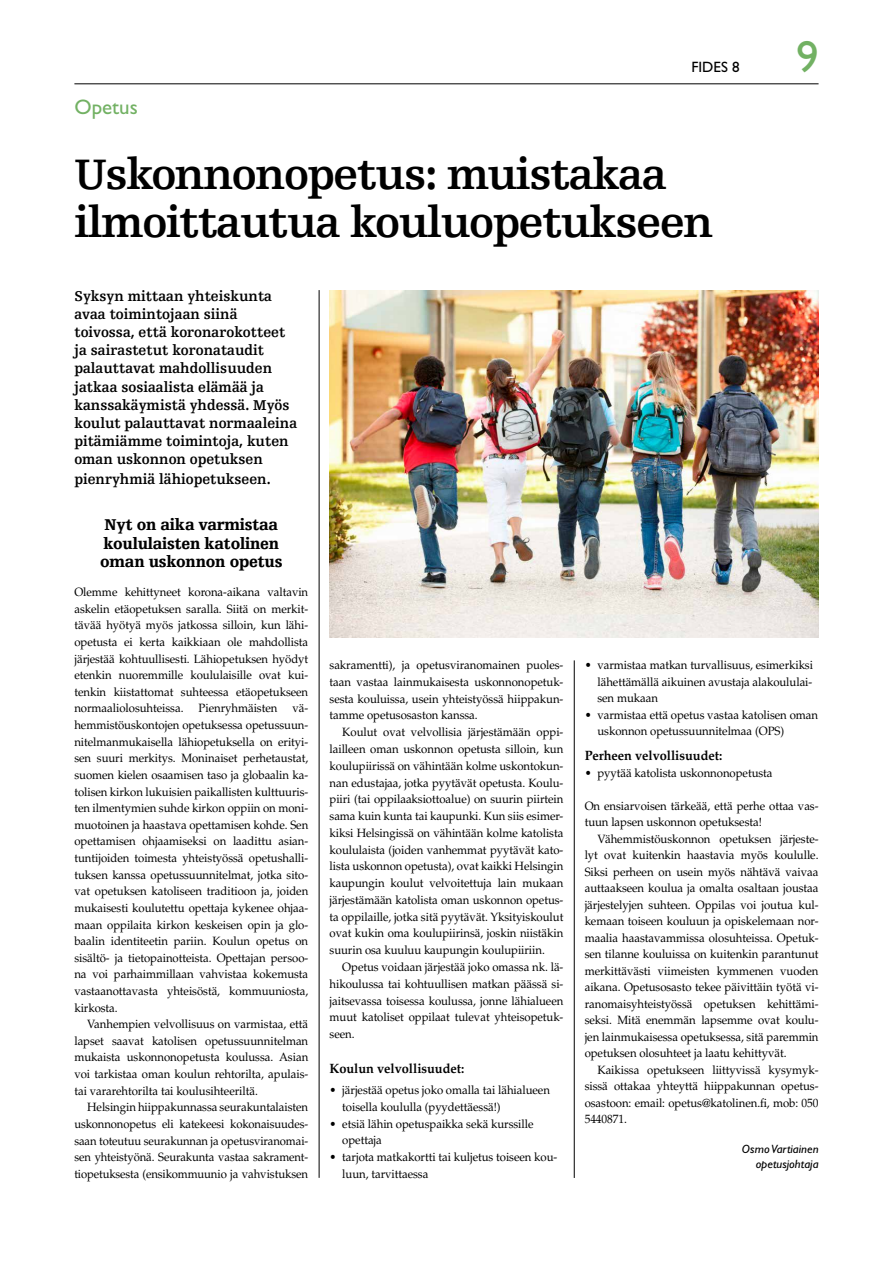
<style>
.page{position:relative;width:893px;height:1263px;background:#fff}
.page>*{position:absolute;margin:0;border:0;box-sizing:border-box;transform-origin:0 0}
.t1{font:700 45px/48px "Egyptienne FLT Std";letter-spacing:-.035em;color:#000}
.t2{font:45px "Gill Sans Std";color:#72b163}
.t3{font:21px "Gill Sans Std";color:#72b163}
.t4{font:900 16.5px/18.1px "Egyptienne FLT Std";letter-spacing:-.015em;color:#000;scale:.95 1}
.t5{font:700 15px/18.1px "Egyptienne FLT Std";letter-spacing:-.005em;color:#000;scale:.95 1}
.t6{font:15px "Gill Sans Std";color:#000}
.t7{font:700 13.5px "Palatino LT Std";letter-spacing:-.005em;color:#000;scale:.95 1}
.t8{font:12px/16.6px "Palatino LT Std";letter-spacing:-.005em;color:#000;text-align:justify;scale:.95 1}
.t9{font:italic 12px/15px "Gill Sans Std";color:#000;text-align:right;scale:1.05 1}
</style>
<div class="page">
<hr style="left:74px;top:84px;width:745px;height:1px;background:#000">
<hr style="left:574px;top:660px;width:1px;height:518px;background:#000">
<hr style="left:319px;top:290px;width:1px;height:888px;background:#000">
<img style="left:330px;top:290px;width:489px;height:348px">
<h2 class="t3" style="left:74px;top:95px;width:65px">Opetus</h2>
<p class="t6" style="left:691px;top:58px;width:50px">FIDES 8</p>
<h1 class="t1" style="left:74px;top:151px;width:641px">Uskonnonopetus: muistakaa ilmoittautua kouluopetukseen</h1>
<h1 class="t2" style="left:796px;top:31px;width:24px">9</h1>
<p class="t5" style="left:74px;top:287px;width:236px">Syksyn mittaan yhteiskunta avaa toimintojaan siinä toivossa, että koronarokotteet ja sairastetut koronataudit palauttavat mahdollisuuden jatkaa sosiaalista elämää ja kanssakäymistä yhdessä. Myös koulut palauttavat normaaleina pitämiämme toimintoja, kuten oman uskonnon opetuksen</p>
<p class="t5" style="left:74px;top:470px;width:208px">pienryhmiä lähiopetukseen.</p>
<h3 class="t4" style="left:100px;top:516px;width:193px">Nyt on aika varmistaa koululaisten katolinen oman uskonnon opetus</h3>
<p class="t8" style="left:74px;top:584px;width:248px">Olemme kehittyneet korona-aikana valtavin askelin etäopetuksen saralla. Siitä on merkit&shy;tävää hyötyä myös jatkossa silloin, kun lähi&shy;opetusta ei kerta kaikkiaan ole mahdollista järjestää kohtuullisesti. Lähiopetuksen hyödyt etenkin nuoremmille koululaisille ovat kui&shy;tenkin kiistattomat suhteessa etäopetukseen normaaliolosuhteissa.</p>
<p class="t8" style="left:199px;top:700px;width:84px">Pienryhmäisten</p>
<p class="t8" style="left:74px;top:700px;width:248px;text-indent:218px">vä&shy;hemmistöuskontojen opetuksessa opetussuun&shy;nitelmanmukaisella lähiopetuksella on erityi&shy;sen suuri merkitys. Moninaiset perhetaustat, suomen kielen osaamisen taso ja globaalin ka&shy;tolisen kirkon lukuisien paikallisten kulttuuris&shy;ten ilmentymien suhde kirkon oppiin on moni&shy;muotoinen ja haastava opettamisen kohde. Sen opettamisen ohjaamiseksi on laadittu asian&shy;tuntijoiden toimesta yhteistyössä opetushalli&shy;tuksen kanssa opetussuunnitelmat, jotka sito&shy;vat opetuksen katoliseen traditioon ja, joiden mukaisesti koulutettu opettaja kykenee ohjaa&shy;maan oppilaita kirkon keskeisen opin ja glo&shy;baalin identiteetin pariin. Koulun opetus on sisältö- ja tietopainotteista. Opettajan persoo&shy;na voi parhaimmillaan vahvistaa kokemusta vastaanottavasta yhteisöstä, kommuuniosta, kirkosta.</p>
<p class="t8" style="left:74px;top:1016px;width:248px;text-indent:13px">Vanhempien velvollisuus on varmistaa, että lapset saavat katolisen opetussuunnitelman mukaista uskonnonopetusta koulussa. Asian voi tarkistaa oman koulun rehtorilta, apulais&shy;tai vararehtorilta tai koulusihteeriltä.</p>
<p class="t8" style="left:74px;top:1099px;width:248px;text-indent:13px">Helsingin hiippakunnassa seurakuntalaisten uskonnonopetus eli katekeesi kokonaisuudes&shy;saan toteutuu seurakunnan ja opetusviranomai&shy;sen yhteistyönä. Seurakunta vastaa sakrament&shy;tiopetuksesta (ensikommuunio ja vahvistuksen</p>
<p class="t8" style="left:330px;top:657px;width:248px">sakramentti), ja opetusviranomainen puoles&shy;taan vastaa lainmukaisesta uskonnonopetuk&shy;sesta kouluissa, usein yhteistyössä hiippakun&shy;tamme opetusosaston kanssa.</p>
<p class="t8" style="left:330px;top:724px;width:248px;text-indent:13px">Koulut ovat velvollisia järjestämään oppi&shy;lailleen oman uskonnon opetusta silloin, kun koulupiirissä on vähintään kolme uskontokun&shy;nan edustajaa, jotka pyytävät opetusta. Koulu&shy;piiri (tai oppilaaksiottoalue) on suurin piirtein sama kuin kunta tai kaupunki. Kun siis esimer&shy;kiksi Helsingissä on vähintään kolme katolista koululaista (joiden vanhemmat pyytävät kato&shy;lista uskonnon opetusta), ovat kaikki Helsingin kaupungin koulut velvoitettuja lain mukaan järjestämään katolista oman uskonnon opetus&shy;ta oppilaille, jotka sitä pyytävät. Yksityiskoulut ovat kukin oma koulupiirinsä, joskin niistäkin suurin osa kuuluu kaupungin koulupiiriin.</p>
<p class="t8" style="left:330px;top:959px;width:248px;text-indent:13px">Opetus voidaan järjestää joko omassa nk. lä&shy;hikoulussa tai kohtuullisen matkan päässä si&shy;jaitsevassa toisessa koulussa, jonne lähialueen muut katoliset oppilaat tulevat yhteisopetuk&shy;seen.</p>
<p class="t7" style="left:330px;top:1060px;width:143px">Koulun velvollisuudet:</p>
<p class="t8" style="left:342px;top:1082px;width:220px;text-indent:-13px">• järjestää opetus joko omalla tai lähialueen toisella koululla (pyydettäessä!)</p>
<p class="t8" style="left:342px;top:1115px;width:203px;text-indent:-13px">• etsiä lähin opetuspaikka sekä kurssille opettaja</p>
<p class="t8" style="left:342px;top:1149px;width:228px;text-indent:-13px">• tarjota matkakortti tai kuljetus toiseen kou&shy;luun, tarvittaessa</p>
<p class="t8" style="left:597px;top:657px;width:228px;text-indent:-13px">• varmistaa matkan turvallisuus, esimerkiksi lähettämällä aikuinen avustaja alakoululai&shy;sen mukaan</p>
<p class="t8" style="left:597px;top:706px;width:234px;text-indent:-13px">• varmistaa että opetus vastaa katolisen oman uskonnon opetussuunnitelmaa (OPS)</p>
<p class="t7" style="left:585px;top:748px;width:146px">Perheen velvollisuudet:</p>
<p class="t8" style="left:585px;top:764px;width:199px">• pyytää katolista uskonnonopetusta</p>
<p class="t8" style="left:585px;top:797px;width:248px">On ensiarvoisen tärkeää, että perhe ottaa vas&shy;tuun lapsen uskonnon opetuksesta!</p>
<p class="t8" style="left:585px;top:830px;width:248px;text-indent:13px">Vähemmistöuskonnon opetuksen järjeste&shy;lyt ovat kuitenkin haastavia myös koululle.<br>Siksi perheen on usein myös nähtävä vaivaa auttaakseen koulua ja omalta osaltaan joustaa järjestelyjen suhteen. Oppilas voi joutua kul&shy;kemaan toiseen kouluun ja opiskelemaan nor&shy;maalia haastavammissa olosuhteissa. Opetuk&shy;sen tilanne kouluissa on kuitenkin parantunut merkittävästi viimeisten kymmenen vuoden aikana. Opetusosasto tekee päivittäin työtä vi&shy;ranomaisyhteistyössä opetuksen kehittämi&shy;seksi. Mitä enemmän lapsemme ovat koulu&shy;jen lainmukaisessa opetuksessa, sitä paremmin opetuksen olosuhteet ja laatu kehittyvät.</p>
<p class="t8" style="left:585px;top:1061px;width:248px;text-indent:13px">Kaikissa opetukseen liittyvissä kysymyk&shy;sissä ottakaa yhteyttä hiippakunnan opetus&shy;osastoon: email: opetus@katolinen.fi, mob: 050<br>5440871.</p>
<p class="t9" style="left:742px;top:1142px;width:74px">Osmo Vartiainen opetusjohtaja</p>
</div>
